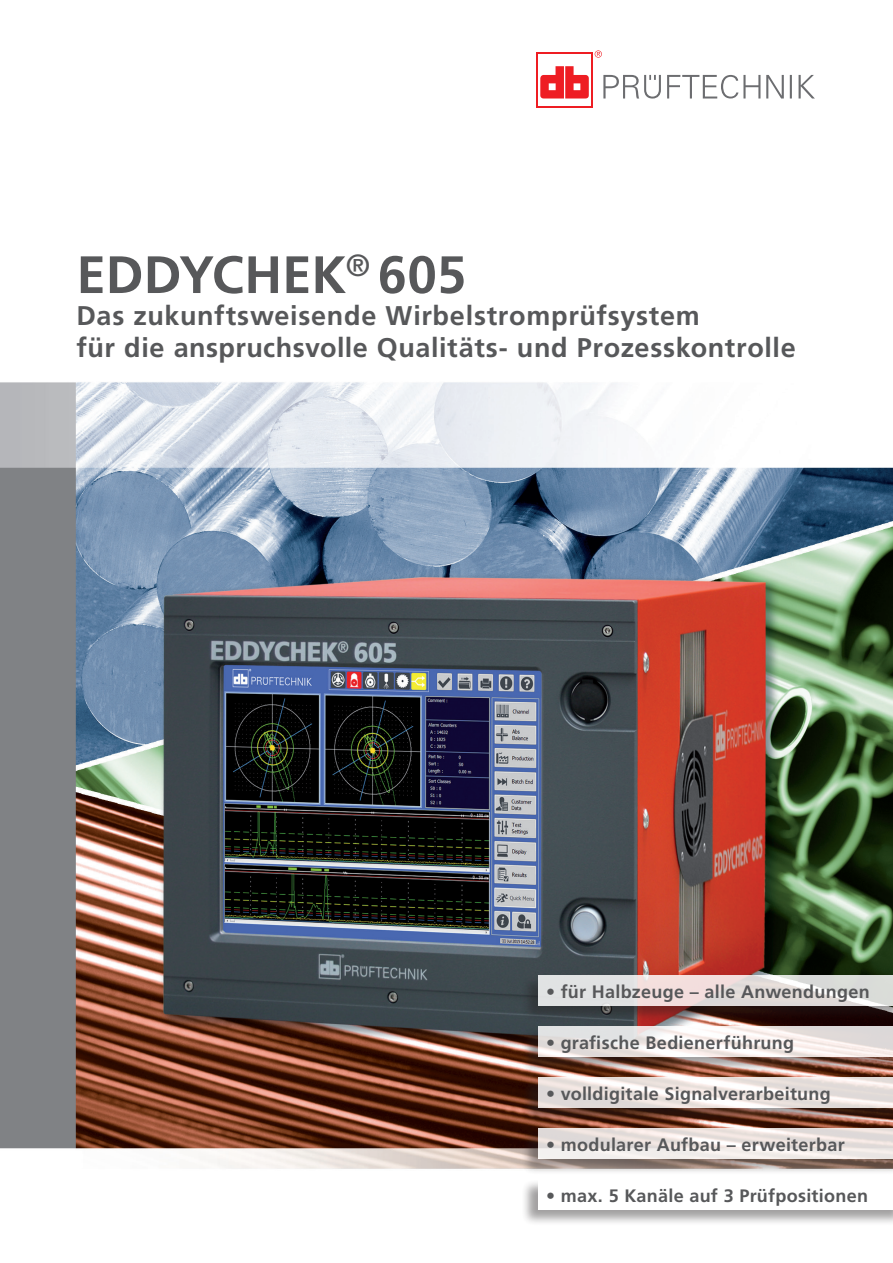
<style>
.page{position:relative;width:893px;height:1263px;background:#fff}
.page>*{position:absolute;margin:0;border:0;box-sizing:border-box;transform-origin:0 0}
.t1{font:700 52.5px "Frutiger";color:#57585a}
.t2{font:700 27px/32.1px "Frutiger";letter-spacing:.025em;color:#57585a}
.t3{font:700 18px "Frutiger";letter-spacing:.015em;color:#57585a}
</style>
<div class="page">
<img style="left:0;top:52px;width:893px;height:1117px">
<div style="left:521px;top:1179px;width:372px;height:47px;background:#231f20;opacity:.5"></div>
<div style="left:538px;top:1179px;width:355px;height:30px;background:#fff"></div>
<div style="left:521px;top:1128px;width:372px;height:47px;background:#231f20;opacity:.5"></div>
<svg style="left:538px;top:1128px;width:355px;height:30px"></svg>
<div style="left:521px;top:1077px;width:372px;height:47px;background:#231f20;opacity:.5"></div>
<svg style="left:538px;top:1077px;width:355px;height:30px"></svg>
<div style="left:521px;top:1026px;width:372px;height:48px;background:#231f20;opacity:.5"></div>
<svg style="left:538px;top:1026px;width:355px;height:31px"></svg>
<div style="left:521px;top:975px;width:372px;height:48px;background:#231f20;opacity:.5"></div>
<svg style="left:538px;top:975px;width:355px;height:30px;background:#e5dfde"></svg>
<svg style="left:595px;top:50px;width:7px;height:8px"></svg>
<svg style="left:603px;top:75px;width:212px;height:24px"></svg>
<svg style="left:540px;top:66px;width:49px;height:32px"></svg>
<hr style="left:537px;top:52px;width:55px;height:1px;background:#ee1d23">
<hr style="left:537px;top:52px;width:1px;height:56px;background:#ee1d23">
<hr style="left:591px;top:52px;width:1px;height:56px;background:#ee1d23">
<hr style="left:537px;top:106px;width:55px;height:2px;background:#ee1d23">
<h1 class="t1" style="left:77px;top:244px;width:391px">EDDYCHEK<sup>®</sup> 605</h1>
<h2 class="t2" style="left:77px;top:300px;width:721px">Das zukunftsweisende Wirbelstromprüfsystem<br>für die anspruchsvolle Qualitäts- und Prozesskontrolle</h2>
<p class="t3" style="left:546px;top:982px;width:325px">• für Halbzeuge – alle Anwendungen</p>
<p class="t3" style="left:546px;top:1033px;width:250px">• grafische Bedienerführung</p>
<p class="t3" style="left:546px;top:1084px;width:286px">• volldigitale Signalverarbeitung</p>
<p class="t3" style="left:546px;top:1135px;width:300px">• modularer Aufbau – erweiterbar</p>
<p class="t3" style="left:546px;top:1185px;width:324px">• max. 5 Kanäle auf 3 Prüfpositionen</p>
</div>
